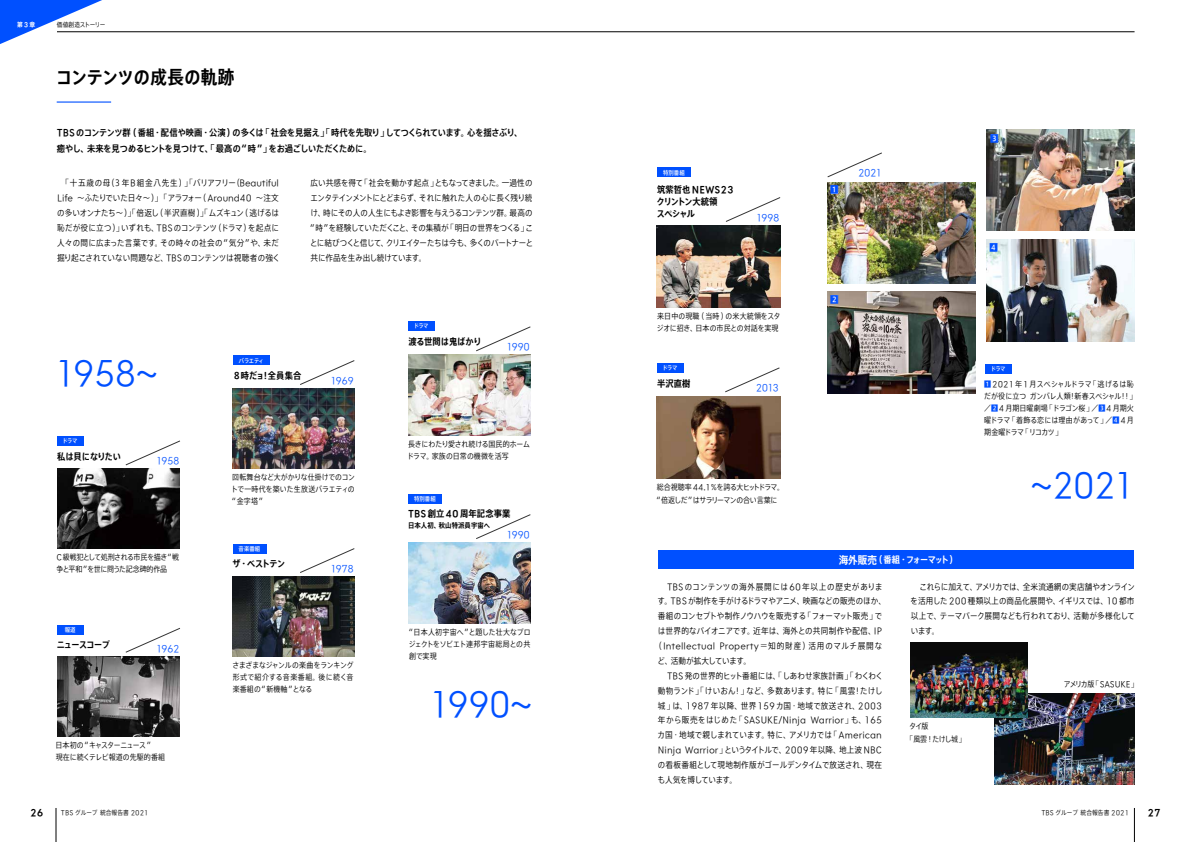
<style>
.page{position:relative;width:1191px;height:842px;background:#fff}
.page>*{position:absolute;margin:0;border:0;box-sizing:border-box;transform-origin:0 0}
.t1{font:300 32.6px "TBS Sans TP";letter-spacing:-.055em;color:#0050ff}
.t2{font:600 18.4px "TBS Sans TP";letter-spacing:.015em;color:#000}
.t3{font:500 9.4px "TBS Sans TP";color:#0050ff}
.t4{font:500 9.2px/16.3px "TBS Sans TP";letter-spacing:-.015em;color:#000}
.t5{font:600 9.2px/12.1px "TBS Sans TP";letter-spacing:.005em;color:#000}
.t6{font:300 9.2px "TBS Sans TP";letter-spacing:-.055em;color:#0050ff}
.t7{font:600 9.2px "TBS Sans TP";letter-spacing:-.11em;color:#fff}
.t8{font:600 9.2px "TBS Sans TP";letter-spacing:-.055em;color:#000}
.t9{font:300 8.5px/14.9px "TBS Sans TP";letter-spacing:.01em;color:#000;text-align:justify}
.t10{font:300 8.5px "TBS Sans TP";letter-spacing:-.01em;color:#000}
.t11{font:300 8.5px "TBS Sans TP";letter-spacing:.07em;color:#000}
.t12{font:300 8.5px "TBS Sans TP";letter-spacing:-.02em;color:#000}
.t13{font:300 8.5px "TBS Sans TP";letter-spacing:-.03em;color:#000}
.t14{font:300 7.8px/12px "TBS Sans TP";letter-spacing:-.01em;color:#000;text-align:justify}
.t15{font:300 7.8px/12px "TBS Sans TP";letter-spacing:.01em;color:#000}
.t16{font:300 7.8px/12.8px "TBS Sans TP";letter-spacing:-.045em;color:#000}
.t17{font:300 7.8px/12px "TBS Sans TP";letter-spacing:-.035em;color:#000}
.t18{font:300 7.8px/12.8px "TBS Sans TP";letter-spacing:-.075em;color:#000}
.t19{font:600 7.1px "TBS Sans TP";letter-spacing:.01em;color:#000}
.t20{font:300 6.4px "TBS Sans TP";letter-spacing:.01em;color:#000}
.t21{font:300 6.4px "TBS Sans TP";letter-spacing:-.035em;color:#000}
.t22{font:600 6.4px "TBS Sans TP";color:#fff}
.t23{font:6px "TBS Sans TP";letter-spacing:-.04em;color:#fff}
.s1{font-size:10.6px}
.s2{font-weight:500;color:#0050ff}
</style>
<div class="page">
<img style="left:657px;top:225px;width:123px;height:83px">
<img style="left:57px;top:469px;width:122px;height:80px">
<img style="left:657px;top:396px;width:123px;height:82px">
<div style="left:658px;top:551px;width:475px;height:18px;background:#0050ff"></div>
<hr style="left:57px;top:101px;width:54px;height:2px;background:#0050ff">
<svg style="left:125px;top:440px;width:55px;height:25px"></svg>
<svg style="left:125px;top:628px;width:55px;height:25px"></svg>
<svg style="left:300px;top:548px;width:55px;height:25px"></svg>
<svg style="left:476px;top:514px;width:55px;height:25px"></svg>
<svg style="left:725px;top:367px;width:55px;height:25px"></svg>
<svg style="left:725px;top:197px;width:55px;height:25px"></svg>
<svg style="left:476px;top:326px;width:55px;height:25px"></svg>
<svg style="left:300px;top:360px;width:55px;height:25px"></svg>
<img style="left:57px;top:657px;width:122px;height:80px">
<img style="left:233px;top:388px;width:122px;height:81px">
<img style="left:233px;top:576px;width:122px;height:81px">
<img style="left:408px;top:355px;width:122px;height:80px">
<img style="left:408px;top:543px;width:122px;height:80px">
<div style="left:57px;top:436px;width:26px;height:10px;background:#0050ff"></div>
<div style="left:408px;top:321px;width:26px;height:10px;background:#0050ff"></div>
<div style="left:657px;top:363px;width:26px;height:10px;background:#0050ff"></div>
<img style="left:986px;top:130px;width:148px;height:101px">
<svg style="left:827px;top:152px;width:55px;height:25px"></svg>
<div style="left:985px;top:364px;width:26px;height:10px;background:#0050ff"></div>
<img style="left:827px;top:292px;width:149px;height:101px">
<img style="left:986px;top:240px;width:148px;height:101px">
<img style="left:827px;top:182px;width:149px;height:101px">
<div style="left:57px;top:625px;width:26px;height:10px;background:#0050ff"></div>
<div style="left:233px;top:544px;width:33px;height:10px;background:#0050ff"></div>
<div style="left:408px;top:494px;width:34px;height:10px;background:#0050ff"></div>
<div style="left:657px;top:167px;width:33px;height:10px;background:#0050ff"></div>
<div style="left:233px;top:355px;width:36px;height:10px;background:#0050ff"></div>
<div style="left:831px;top:186px;width:7px;height:7px;background:#fff"></div>
<div style="left:991px;top:135px;width:6px;height:7px;background:#fff"></div>
<div style="left:831px;top:296px;width:7px;height:7px;background:#fff"></div>
<div style="left:990px;top:244px;width:7px;height:7px;background:#fff"></div>
<img style="left:994px;top:694px;width:140px;height:90px">
<img style="left:910px;top:642px;width:117px;height:76px">
<hr style="left:56px;top:808px;width:1px;height:34px;background:#000">
<hr style="left:1134px;top:808px;width:1px;height:34px;background:#000">
<svg style="left:0;top:0;width:122px;height:44px"></svg>
<hr style="left:57px;top:32px;width:1077px;height:1px;background:#000">
<p class="t22" style="left:17px;top:21px;width:19px">第3章</p>
<p class="t21" style="left:57px;top:21px;width:50px">価値創造ストーリー</p>
<h2 class="t2" style="left:56px;top:67px;width:196px">コンテンツの成長の軌跡　</h2>
<p class="t4" style="left:57px;top:124px;width:467px">TBS のコンテンツ群（番組・配信や映画・公演）の多くは「社会を見据え」「時代を先取り」してつくられています。心を揺さぶり、癒やし、未来を見つめるヒントを見つけて、「最高の “時 ”」をお過ごしいただくために。</p>
<p class="t9" style="left:57px;top:176px;width:224px;text-align:center">「十五歳の母（３年B組金八先生）」「バリアフリー（Beautiful Life 〜ふたりでいた日々〜）」「アラフォー（ Around40 〜注文の多いオンナたち〜）」「倍返し（半沢直樹）」「ムズキュン（逃げるは恥だが役に立つ）」いずれも、TBSのコンテンツ（ドラマ）を起点に人々の間に広まった言葉です。その時々の社会の“気分”や、未だ掘り起こされていない問題など、TBSのコンテンツは視聴者の強く</p>
<p class="t9" style="left:310px;top:176px;width:225px">広い共感を得て「社会を動かす起点」ともなってきました。一過性のエンタテインメントにとどまらず、それに触れた人の心に長く残り続け、時にその人の人生にもよき影響を与えうるコンテンツ群。最高の“時 ”を経験していただくこと、その集積が「明日の世界をつくる」ことに結びつくと信じて、クリエイターたちは今も、多くのパートナーと共に作品を生み出し続けています。</p>
<h1 class="t1" style="left:54px;top:354px;width:105px">1958~</h1>
<p class="t23" style="left:62px;top:437px;width:16px">ドラマ</p>
<p class="t5" style="left:57px;top:450px;width:65px">私は貝になりたい</p>
<p class="t6" style="left:156px;top:456px;width:25px">1958</p>
<p class="t17" style="left:56px;top:551px;width:124px">C級戦犯として処刑される市民を描き“戦争と平和”を世に問うた記念碑的作品</p>
<p class="t23" style="left:65px;top:627px;width:12px">報道</p>
<p class="t8" style="left:57px;top:639px;width:55px">ニュースコープ</p>
<p class="t6" style="left:156px;top:643px;width:25px">1962</p>
<p class="t14" style="left:56px;top:739px;width:111px">日本初の “キャスターニュース”<br>現在に続くテレビ報道の先駆的番組</p>
<p class="t23" style="left:239px;top:357px;width:26px">バラエティ</p>
<p class="t5" style="left:233px;top:370px;width:70px">８時だョ！全員集合</p>
<p class="t6" style="left:330px;top:376px;width:25px">1969</p>
<p class="t14" style="left:231px;top:471px;width:125px">回転舞台など大がかりな仕掛けでのコントで一時代を築いた生放送バラエティの“金字塔”</p>
<p class="t23" style="left:239px;top:545px;width:23px">音楽番組</p>
<p class="t5" style="left:232px;top:558px;width:54px">ザ・ベストテン</p>
<p class="t6" style="left:330px;top:563px;width:25px">1978</p>
<p class="t14" style="left:232px;top:659px;width:123px">さまざまなジャンルの楽曲をランキング形式で紹介する音楽番組。後に続く音楽番組の “新機軸 ”となる</p>
<p class="t23" style="left:414px;top:323px;width:16px">ドラマ</p>
<p class="t5" style="left:408px;top:335px;width:75px">渡る世間は鬼ばかり</p>
<p class="t6" style="left:506px;top:342px;width:25px">1990</p>
<p class="t14" style="left:407px;top:438px;width:124px">長きにわたり愛され続ける国民的ホームドラマ。家族の日常の機微を活写</p>
<p class="t23" style="left:414px;top:496px;width:23px">特別番組</p>
<p class="t5" style="left:408px;top:508px;width:104px">TBS創立 40周年記念事業</p>
<p class="t19" style="left:408px;top:521px;width:84px">日本人初、秋山特派員宇宙へ</p>
<p class="t6" style="left:506px;top:530px;width:25px">1990</p>
<p class="t14" style="left:409px;top:627px;width:123px">“日本人初宇宙へ”と題した壮大なプロジェクトをソビエト連邦宇宙総局との共創で実現</p>
<h1 class="t1" style="left:429px;top:685px;width:105px">1990~</h1>
<p class="t23" style="left:663px;top:169px;width:23px">特別番組</p>
<p class="t5" style="left:657px;top:183px;width:79px">筑紫哲也NEWS23クリントン大統領<br>スペシャル</p>
<p class="t6" style="left:756px;top:212px;width:25px">1998</p>
<p class="t15" style="left:656px;top:310px;width:125px">来日中の現職（当時）の米大統領をスタジオに招き、日本の市民との対話を実現</p>
<p class="t23" style="left:662px;top:365px;width:16px">ドラマ</p>
<p class="t5" style="left:657px;top:378px;width:35px">半沢直樹</p>
<p class="t6" style="left:756px;top:383px;width:25px">2013</p>
<p class="t16" style="left:657px;top:481px;width:129px">総合視聴率44.1％を誇る大ヒットドラマ。“倍返しだ ”はサラリーマンの合い言葉に</p>
<p class="t3" style="left:830px;top:185px;width:10px">1</p>
<p class="t6" style="left:858px;top:168px;width:25px">2021</p>
<p class="t3" style="left:830px;top:294px;width:10px">2</p>
<p class="t7" style="left:838px;top:555px;width:120px"><span class="s1">海外販売</span>（番組・フォーマット）</p>
<p class="t3" style="left:990px;top:133px;width:10px">3</p>
<p class="t3" style="left:989px;top:242px;width:10px">4</p>
<p class="t23" style="left:990px;top:365px;width:16px">ドラマ</p>
<p class="t15" style="left:984px;top:379px;width:154px"><span class="s2">1</span>2021年 1月スペシャルドラマ「逃げるは恥だが役に立つガンバレ人類！新春スペシャル！！」／<span class="s2">2</span>4月期日曜劇場「ドラゴン桜」／<span class="s2">3</span>4月期火曜ドラマ「着飾る恋には理由があって」／<span class="s2">4</span>4月期金曜ドラマ「リコカツ」</p>
<h1 class="t1" style="left:1030px;top:467px;width:106px">~2021</h1>
<p class="t11" style="left:667px;top:582px;width:217px">TBSのコンテンツの海外展開には60年以上の歴史がありま</p>
<p class="t9" style="left:657px;top:594px;width:230px">す。TBSが制作を手がけるドラマやアニメ、映画などの販売のほか、</p>
<p class="t10" style="left:658px;top:611px;width:226px">番組のコンセプトや制作ノウハウを販売する「フォーマット販売」で</p>
<p class="t9" style="left:658px;top:624px;width:226px">は世界的なパイオニアです。近年は、海外との共同制作や配信、IP</p>
<p class="t9" style="left:654px;top:639px;width:229px">（ Intellectual Property＝知的財産）活用のマルチ展開な</p>
<p class="t12" style="left:657px;top:656px;width:95px">ど、活動が拡大しています。</p>
<p class="t9" style="left:667px;top:668px;width:217px">TBS発の世界的ヒット番組には、「しあわせ家族計画」「わくわく</p>
<p class="t9" style="left:658px;top:683px;width:226px">動物ランド」「けいおん！」など、多数あります。特に「風雲！たけし</p>
<p class="t9" style="left:658px;top:698px;width:226px">城」は、1987年以降、世界 159カ国・地域で放送され、2003</p>
<p class="t9" style="left:658px;top:713px;width:226px">年から販売をはじめた「 SASUKE/Ninja Warrior」も、165</p>
<p class="t9" style="left:657px;top:728px;width:226px">カ国・地域で親しまれています。特に、アメリカでは「 American</p>
<p class="t9" style="left:658px;top:743px;width:226px">Ninja Warrior」というタイトルで、2009年以降、地上波 NBC</p>
<p class="t9" style="left:658px;top:758px;width:226px">の看板番組として現地制作版がゴールデンタイムで放送され、現在</p>
<p class="t13" style="left:658px;top:775px;width:81px">も人気を博しています。</p>
<p class="t9" style="left:910px;top:579px;width:226px;text-indent:9px">これらに加えて、アメリカでは、全米流通網の実店舗やオンラインを活用した 200種類以上の商品化展開や、イギリスでは、10都市以上で、テーマパーク展開なども行われており、活動が多様化しています。</p>
<p class="t18" style="left:906px;top:720px;width:61px;text-indent:4px">タイ版<br>「風雲！たけし城」</p>
<p class="t14" style="left:1063px;top:678px;width:76px">アメリカ版「SASUKE」</p>
<p class="t5" style="left:30px;top:807px;width:15px">26</p>
<p class="t20" style="left:61px;top:809px;width:89px">TBS グループ 統合報告書 2021</p>
<p class="t20" style="left:1041px;top:809px;width:89px">TBS グループ 統合報告書 2021</p>
<p class="t5" style="left:1147px;top:807px;width:15px">27</p>
</div>
